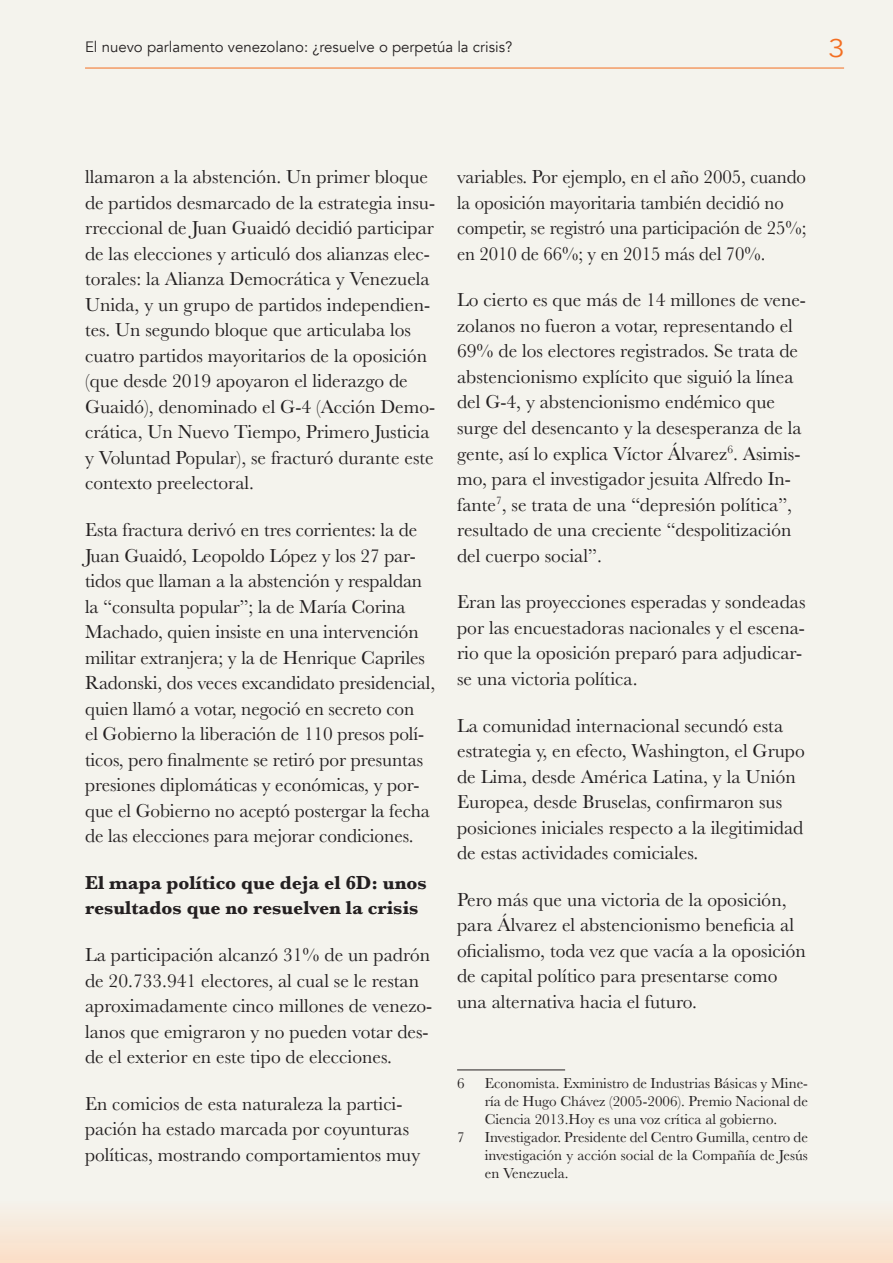
<style>
.page{position:relative;width:893px;height:1263px;background:#f4f3ed}
.page>*{position:absolute;margin:0;border:0;box-sizing:border-box;transform-origin:0 0}
.t1{font:300 25.5px "Avenir";color:#f36e21;scale:1.2 1}
.TEXTO{font:19.5px/25.5px "Baskerville";color:#231f20}
.TEXTO-2{font:700 19.5px/25.5px "Baskerville";color:#231f20}
.PIES_DE_PAGINA{font:15px/18px "Baskerville";color:#231f20;text-align:justify}
.t2{font:15px "Avenir";color:#231f20}
</style>
<div class="page">
<div style="left:0;top:1200px;width:893px;height:63px;background:linear-gradient(to bottom,#f4f3ec,#fbdec6)"></div>
<hr style="left:85px;top:68px;width:759px;height:1px;background:#f36e21">
<hr style="left:457px;top:1070px;width:108px;height:1px;background:#231f20">
<p class="t2" style="left:85px;top:38px;width:429px">El nuevo parlamento venezolano: ¿resuelve o perpetúa la crisis?</p>
<h1 class="t1" style="left:828px;top:34px;width:15px">3</h1>
<p class="TEXTO" style="left:85px;top:164px;width:352px">llamaron a la abstención. Un primer bloque de partidos desmarcado de la estrategia insu&shy;rreccional de Juan Guaidó decidió participar de las elecciones y articuló dos alianzas elec&shy;torales: la Alianza Democrática y Venezuela Unida, y un grupo de partidos independien&shy;tes. Un segundo bloque que articulaba los cuatro partidos mayoritarios de la oposición (que desde 2019 apoyaron el liderazgo de Guaidó), denominado el G-4 (Acción Demo&shy;crática, Un Nuevo Tiempo, Primero Justicia y Voluntad Popular), se fracturó durante este contexto preelectoral.</p>
<p class="TEXTO" style="left:85px;top:517px;width:352px">Esta fractura derivó en tres corrientes: la de Juan Guaidó, Leopoldo López y los 27 par&shy;tidos que llaman a la abstención y respaldan la “consulta popular”; la de María Corina Machado, quien insiste en una intervención militar extranjera; y la de Henrique Capriles Radonski, dos veces excandidato presidencial, quien llamó a votar, negoció en secreto con<br>el Gobierno la liberación de 110 presos polí&shy;ticos, pero finalmente se retiró por presuntas presiones diplomáticas y económicas, y por&shy;que el Gobierno no aceptó postergar la fecha de las elecciones para mejorar condiciones.</p>
<p class="TEXTO-2" style="left:85px;top:870px;width:343px">El mapa político que deja el 6D: unos resultados que no resuelven la crisis</p>
<p class="TEXTO" style="left:85px;top:942px;width:349px">La participación alcanzó 31% de un padrón de 20.733.941 electores, al cual se le restan aproximadamente cinco millones de venezo&shy;lanos que emigraron y no pueden votar des&shy;de el exterior en este tipo de elecciones.</p>
<p class="TEXTO" style="left:85px;top:1091px;width:337px">En comicios de esta naturaleza la partici&shy;pación ha estado marcada por coyunturas políticas, mostrando comportamientos muy</p>
<p class="TEXTO" style="left:457px;top:164px;width:351px">variables. Por ejemplo, en el año 2005, cuando la oposición mayoritaria también decidió no competir, se registró una participación de 25%; en 2010 de 66%; y en 2015 más del 70%.</p>
<p class="TEXTO" style="left:457px;top:288px;width:350px">Lo cierto es que más de 14 millones de vene&shy;zolanos no fueron a votar, representando el 69% de los electores registrados. Se trata de abstencionismo explícito que siguió la línea del G-4, y abstencionismo endémico que surge del desencanto y la desesperanza de la gente, así lo explica Víctor Álvarez<sup>6</sup>. Asimis&shy;mo, para el investigador jesuita Alfredo In&shy;fante<sup>7</sup>, se trata de una “depresión política”, resultado de una creciente “despolitización del cuerpo social”.</p>
<p class="TEXTO" style="left:457px;top:589px;width:350px">Eran las proyecciones esperadas y sondeadas por las encuestadoras nacionales y el escena&shy;rio que la oposición preparó para adjudicar&shy;se una victoria política.</p>
<p class="TEXTO" style="left:457px;top:713px;width:349px">La comunidad internacional secundó esta estrategia y, en efecto, Washington, el Grupo de Lima, desde América Latina, y la Unión Europea, desde Bruselas, confirmaron sus posiciones iniciales respecto a la ilegitimidad de estas actividades comiciales.</p>
<p class="TEXTO" style="left:457px;top:887px;width:350px">Pero más que una victoria de la oposición, para Álvarez el abstencionismo beneficia al oficialismo, toda vez que vacía a la oposición de capital político para presentarse como una alternativa hacia el futuro.</p>
<p class="PIES_DE_PAGINA" style="left:457px;top:1074px;width:9px">6</p>
<p class="PIES_DE_PAGINA" style="left:485px;top:1074px;width:325px">Economista. Exministro de Industrias Básicas y Mine&shy;ría de Hugo Chávez (2005-2006). Premio Nacional de Ciencia 2013.Hoy es una voz crítica al gobierno.</p>
<p class="PIES_DE_PAGINA" style="left:457px;top:1128px;width:9px">7</p>
<p class="PIES_DE_PAGINA" style="left:485px;top:1128px;width:325px">Investigador. Presidente del Centro Gumilla, centro de investigación y acción social de la Compañía de Jesús en Venezuela.</p>
</div>
